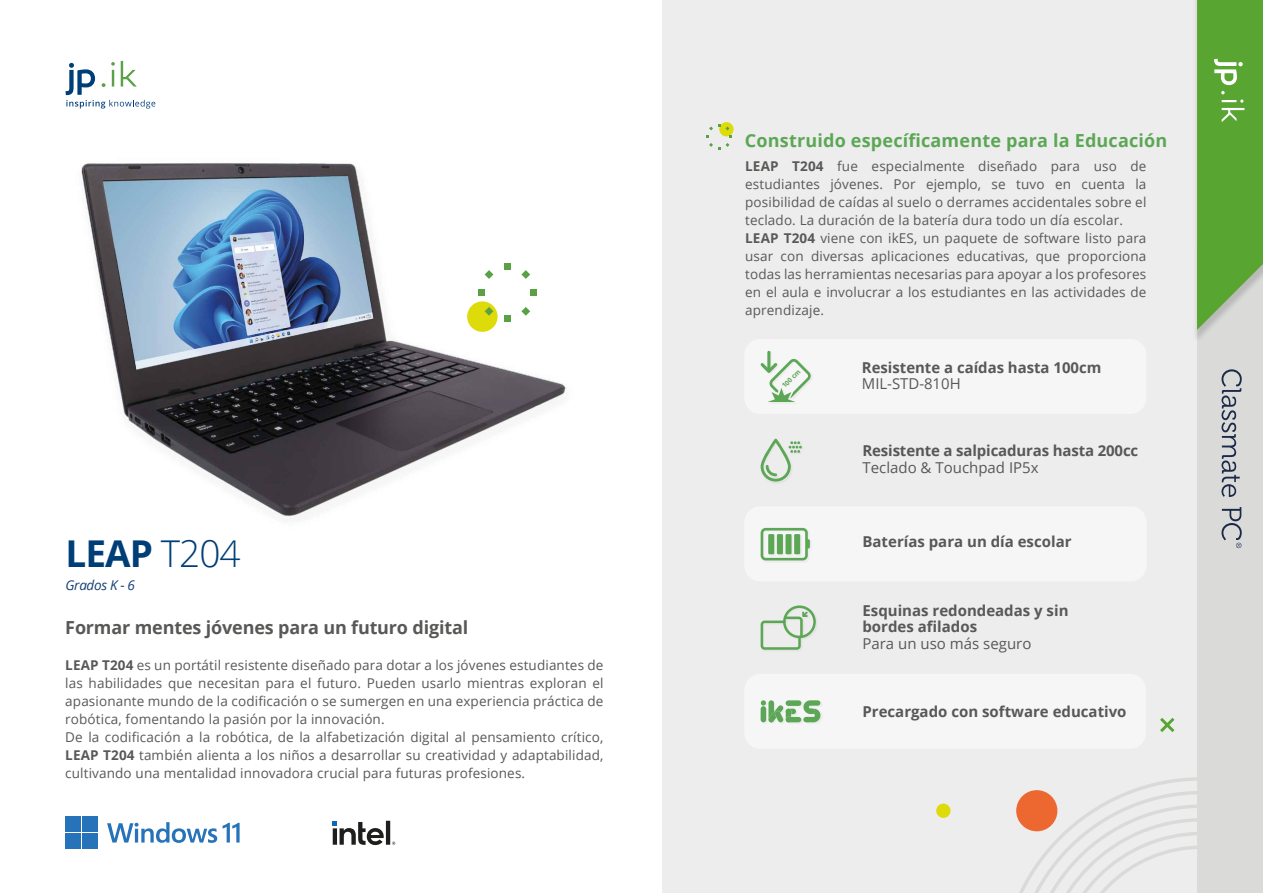
<style>
.page{position:relative;width:1263px;height:893px;background:#fff}
.page>*{position:absolute;margin:0;border:0;box-sizing:border-box;transform-origin:0 0}
.t1{font:700 36.9px "Open Sans";color:#003e78}
.t2{font:700 18px "Open Sans";letter-spacing:.01em;color:#5ca755}
.t3{font:700 18px "Open Sans";letter-spacing:-.01em;color:#595857}
.t4{font:700 15px/16.5px "Open Sans";color:#595857}
.t5{font:15px "Open Sans";color:#595857}
.t6{font:13.5px/18px "Open Sans";letter-spacing:.01em;color:#595857}
.t7{font:italic 13.5px "Open Sans";letter-spacing:-.025em;color:#164074}
.t8{font:700 6.75px "Open Sans";color:#5ba555}
.s1{font-weight:300}
.s2{font-weight:700}
</style>
<div class="page">
<img style="left:81px;top:163px;width:485px;height:355px">
<svg style="left:66px;top:61px;width:89px;height:48px"></svg>
<div style="left:662px;top:0;width:601px;height:893px;background:#ededed"></div>
<div style="left:936px;top:804px;width:14px;height:14px;background:#dedb0b;border-radius:50%"></div>
<svg style="left:1016px;top:0;width:247px;height:893px"></svg>
<div style="left:744px;top:674px;width:402px;height:75px;background:#f6f6f6;border-radius:16px"></div>
<img style="left:760px;top:702px;width:61px;height:21px">
<div style="left:786px;top:700px;width:15px;height:6px;background:#5ca755;border-radius:3px"></div>
<div style="left:786px;top:717px;width:15px;height:5px;background:#5ca755;border-radius:3px"></div>
<svg style="left:761px;top:700px;width:35px;height:22px"></svg>
<svg style="left:803px;top:700px;width:17px;height:22px"></svg>
<svg style="left:761px;top:439px;width:41px;height:43px"></svg>
<svg style="left:761px;top:605px;width:55px;height:45px"></svg>
<div style="left:744px;top:506px;width:403px;height:75px;background:#f6f6f6;border-radius:16px"></div>
<img style="left:760px;top:531px;width:45px;height:30px">
<svg style="left:761px;top:528px;width:49px;height:32px"></svg>
<div style="left:768px;top:534px;width:6px;height:20px;background:#5ca755"></div>
<div style="left:777px;top:534px;width:6px;height:20px;background:#5ca755"></div>
<div style="left:785px;top:534px;width:6px;height:20px;background:#5ca755"></div>
<div style="left:794px;top:534px;width:6px;height:20px;background:#5ca755"></div>
<div style="left:744px;top:339px;width:402px;height:75px;background:#f6f6f6;border-radius:16px"></div>
<hr style="left:767px;top:351px;width:3px;height:19px;background:#5ca755;border-radius:2px">
<svg style="left:760px;top:359px;width:51px;height:43px"></svg>
<div style="left:719px;top:122px;width:14px;height:14px;background:#dedb0b;border-radius:50%"></div>
<svg style="left:706px;top:124px;width:26px;height:26px"></svg>
<svg style="left:333px;top:821px;width:62px;height:24px"></svg>
<div style="left:65px;top:817px;width:16px;height:15px;background:#2673ba"></div>
<div style="left:82px;top:817px;width:15px;height:15px;background:#2673ba"></div>
<div style="left:65px;top:834px;width:16px;height:15px;background:#2673ba"></div>
<div style="left:82px;top:834px;width:15px;height:15px;background:#2673ba"></div>
<svg style="left:107px;top:822px;width:110px;height:21px"></svg>
<svg style="left:223px;top:823px;width:17px;height:19px"></svg>
<div style="left:467px;top:301px;width:31px;height:31px;background:#dedb0b;border-radius:50%"></div>
<svg style="left:504px;top:264px;width:6px;height:6px"></svg>
<svg style="left:485px;top:270px;width:8px;height:9px"></svg>
<svg style="left:478px;top:290px;width:6px;height:6px"></svg>
<svg style="left:485px;top:307px;width:8px;height:9px"></svg>
<svg style="left:504px;top:316px;width:6px;height:6px"></svg>
<svg style="left:521px;top:307px;width:9px;height:9px"></svg>
<svg style="left:530px;top:290px;width:6px;height:6px"></svg>
<svg style="left:521px;top:270px;width:9px;height:9px"></svg>
<h1 class="t1" style="left:66px;top:527px;width:177px">LEAP <span class="s1">T204</span></h1>
<p class="t7" style="left:66px;top:576px;width:71px">Grados K - 6</p>
<h2 class="t3" style="left:65px;top:615px;width:404px">Formar mentes jóvenes para un futuro digital</h2>
<p class="t6" style="left:65px;top:656px;width:540px"><span class="s2">LEAP T204</span> es un portátil resistente diseñado para dotar a los jóvenes estudiantes de las habilidades que necesitan para el futuro. Pueden usarlo mientras exploran el apasionante mundo de la codificación o se sumergen en una experiencia práctica de robótica, fomentando la pasión por la innovación.<br>De la codificación a la robótica, de la alfabetización digital al pensamiento crítico, <span class="s2">LEAP T204</span> también alienta a los niños a desarrollar su creatividad y adaptabilidad, cultivando una mentalidad innovadora crucial para futuras profesiones.</p>
<h2 class="t2" style="left:745px;top:127px;width:424px">Construido específicamente para la Educación</h2>
<p class="t6" style="left:745px;top:157px;width:403px"><span class="s2">LEAP T204</span> fue especialmente diseñado para uso de estudiantes jóvenes. Por ejemplo, se tuvo en cuenta la posibilidad de caídas al suelo o derrames accidentales sobre el teclado. La duración de la batería dura todo un día escolar.<br><span class="s2">LEAP T204</span> viene con ikES, un paquete de software listo para usar con diversas aplicaciones educativas, que proporciona todas las herramientas necesarias para apoyar a los profesores en el aula e involucrar a los estudiantes en las actividades de aprendizaje.</p>
<p class="t4" style="left:862px;top:358px;width:241px">Resistente a caídas hasta 100cm</p>
<p class="t8" style="left:780px;top:383px;width:25px;rotate:-45deg">100 cm</p>
<p class="t5" style="left:862px;top:373px;width:100px">MIL-STD-810H</p>
<p class="t4" style="left:862px;top:442px;width:277px">Resistente a salpicaduras hasta 200cc</p>
<p class="t5" style="left:862px;top:457px;width:178px">Teclado &amp; Touchpad IP5x</p>
<p class="t4" style="left:862px;top:533px;width:211px">Baterías para un día escolar</p>
<p class="t4" style="left:862px;top:601px;width:208px">Esquinas redondeadas y sin bordes afilados</p>
<p class="t5" style="left:862px;top:633px;width:170px">Para un uso más seguro</p>
<p class="t4" style="left:862px;top:703px;width:266px">Precargado con software educativo</p>
</div>
